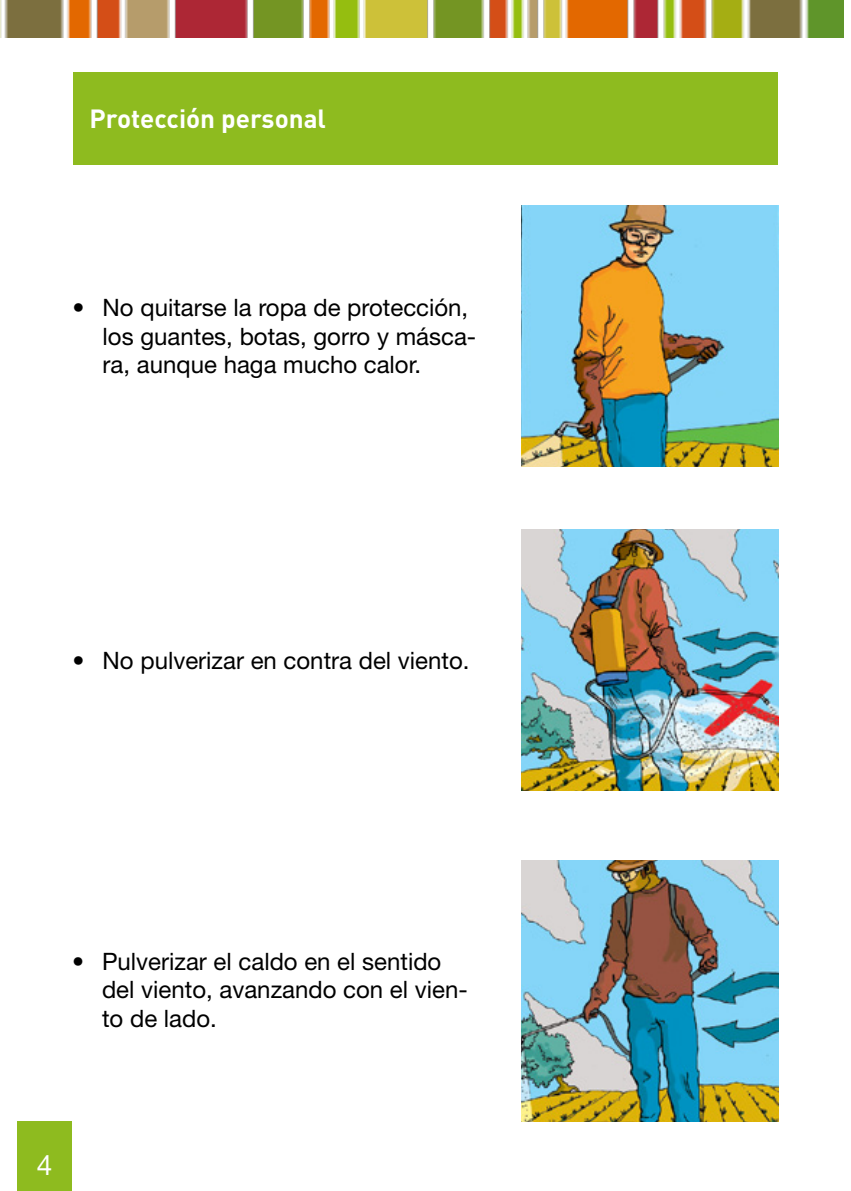
<style>
.page{position:relative;width:851px;height:1191px;background:#fff}
.page>*{position:absolute;margin:0;border:0;box-sizing:border-box;transform-origin:0 0}
.t1{font:28px "Helvetica Neue LT Std";color:#fff}
.t2{font:700 26px "DIN Pro";color:#fff}
.t3{font:24px/28.8px "Helvetica Neue LT Std";color:#000}
</style>
<div class="page">
<div style="left:17px;top:1121px;width:55px;height:70px;background:#8ebb1f"></div>
<img style="left:0;top:0;width:843px;height:37px">
<div style="left:73px;top:72px;width:704px;height:92px;background:#8ebb1f"></div>
<img style="left:522px;top:206px;width:256px;height:260px">
<img style="left:522px;top:530px;width:256px;height:260px">
<img style="left:522px;top:860px;width:256px;height:261px">
<p class="t2" style="left:90px;top:101px;width:238px">Protección personal</p>
<p class="t3" style="left:103px;top:292px;width:375px;text-indent:-30px">• No quitarse la ropa de protección, los guantes, botas, gorro y másca&shy;ra, aunque haga mucho calor.</p>
<p class="t3" style="left:73px;top:645px;width:398px">• No pulverizar en contra del viento.</p>
<p class="t3" style="left:102px;top:946px;width:367px;text-indent:-30px">• Pulverizar el caldo en el sentido del viento, avanzando con el vien&shy;to de lado.</p>
<p class="t1" style="left:37px;top:1148px;width:17px">4</p>
</div>
